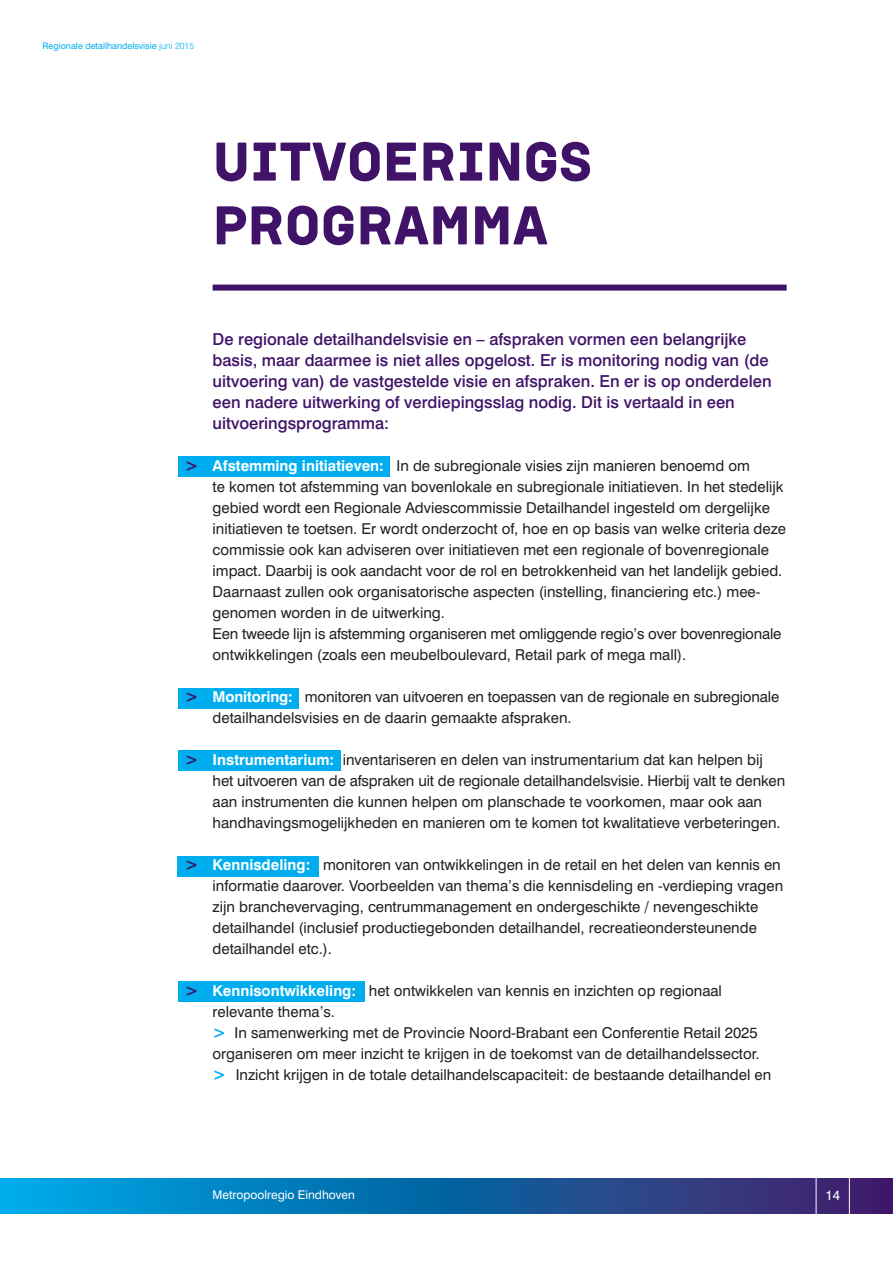
<style>
.page{position:relative;width:893px;height:1263px;background:#fff}
.page>*{position:absolute;margin:0;border:0;box-sizing:border-box;transform-origin:0 0}
.t1{font:55.5px/63.8px "Institut";color:#401368}
.t2{font:500 16.5px/21px "Swiss 721 BT";color:#401368}
.t3{font:700 16.5px "Swiss 721 BT";color:#401368}
.t4{font:15px/21px "Swiss 721 BT";color:#231f20}
.t5{font:13.5px "Swiss 721 BT";color:#fff}
.t6{font:12px "Swiss 721 BT";color:#fff}
.t7{font:9px "Swiss 721 BT";color:#00aeef}
.s1{font-weight:300}
.s2{font-weight:700;color:#fff}
.s3{font-weight:700;font-size:16.5px;color:#00aeef}
</style>
<div class="page">
<div style="left:178px;top:456px;width:212px;height:20px;background:#00aeef"></div>
<div style="left:178px;top:856px;width:141px;height:20px;background:#00aeef"></div>
<div style="left:178px;top:688px;width:121px;height:20px;background:#00aeef"></div>
<div style="left:178px;top:750px;width:162px;height:21px;background:#00aeef"></div>
<div style="left:178px;top:981px;width:187px;height:20px;background:#00aeef"></div>
<svg style="left:0;top:1178px;width:893px;height:36px;background:#1463a5"></svg>
<div style="left:816px;top:1174px;width:34px;height:43px;border:1px solid #fff"></div>
<div style="left:213px;top:285px;width:574px;height:6px;background:#401368"></div>
<p class="t7" style="left:43px;top:43px;width:153px">Regionale detailhandelsvisie <span class="s1">juni 2015</span></p>
<h1 class="t1" style="left:213px;top:133px;width:381px">UITVOERINGS<br>PROGRAMMA</h1>
<p class="t3" style="left:185px;top:459px;width:15px">&gt;</p>
<p class="t3" style="left:185px;top:690px;width:15px">&gt;</p>
<p class="t3" style="left:185px;top:753px;width:15px">&gt;</p>
<p class="t3" style="left:185px;top:858px;width:15px">&gt;</p>
<p class="t3" style="left:185px;top:984px;width:15px">&gt;</p>
<p class="t2" style="left:213px;top:331px;width:560px">De regionale detailhandelsvisie en – afspraken vormen een belangrijke basis, maar daarmee is niet alles opgelost. Er is monitoring nodig van (de uitvoering van) de vastgestelde visie en afspraken. En er is op onderdelen een nadere uitwerking of verdiepingsslag nodig. Dit is vertaald in een uitvoeringsprogramma:</p>
<p class="t4" style="left:213px;top:457px;width:575px"><span class="s2">Afstemming initiatieven:</span> In de subregionale visies zijn manieren benoemd om<br>te komen tot afstemming van bovenlokale en subregionale initiatieven. In het stedelijk gebied wordt een Regionale Adviescommissie Detailhandel ingesteld om dergelijke initiatieven te toetsen. Er wordt onderzocht of, hoe en op basis van welke criteria deze commissie ook kan adviseren over initiatieven met een regionale of bovenregionale impact. Daarbij is ook aandacht voor de rol en betrokkenheid van het landelijk gebied.<br>Daarnaast zullen ook organisatorische aspecten (instelling, financiering etc.) mee&shy;genomen worden in de uitwerking.<br>Een tweede lijn is afstemming organiseren met omliggende regio’s over bovenregionale ontwikkelingen (zoals een meubelboulevard, Retail park of mega mall).</p>
<p class="t4" style="left:213px;top:688px;width:568px"><span class="s2">Monitoring:</span> monitoren van uitvoeren en toepassen van de regionale en subregionale detailhandelsvisies en de daarin gemaakte afspraken.</p>
<p class="t4" style="left:213px;top:751px;width:574px"><span class="s2">Instrumentarium:</span> inventariseren en delen van instrumentarium dat kan helpen bij het uitvoeren van de afspraken uit de regionale detailhandelsvisie. Hierbij valt te denken aan instrumenten die kunnen helpen om planschade te voorkomen, maar ook aan handhavingsmogelijkheden en manieren om te komen tot kwalitatieve verbeteringen.</p>
<p class="t4" style="left:213px;top:856px;width:572px"><span class="s2">Kennisdeling:</span> monitoren van ontwikkelingen in de retail en het delen van kennis en informatie daarover. Voorbeelden van thema’s die kennisdeling en -verdieping vragen zijn branchevervaging, centrummanagement en ondergeschikte / nevengeschikte detailhandel (inclusief productiegebonden detailhandel, recreatieondersteunende detailhandel etc.).</p>
<p class="t4" style="left:213px;top:982px;width:560px"><span class="s2">Kennisontwikkeling:</span> het ontwikkelen van kennis en inzichten op regionaal relevante thema’s.<br><span class="s3">&gt;</span> In samenwerking met de Provincie Noord-Brabant een Conferentie Retail 2025 organiseren om meer inzicht te krijgen in de toekomst van de detailhandelssector. <span class="s3">&gt;</span> Inzicht krijgen in de totale detailhandelscapaciteit: de bestaande detailhandel en</p>
<p class="t6" style="left:213px;top:1191px;width:144px">Metropoolregio Eindhoven</p>
<p class="t5" style="left:826px;top:1190px;width:16px">14</p>
</div>
